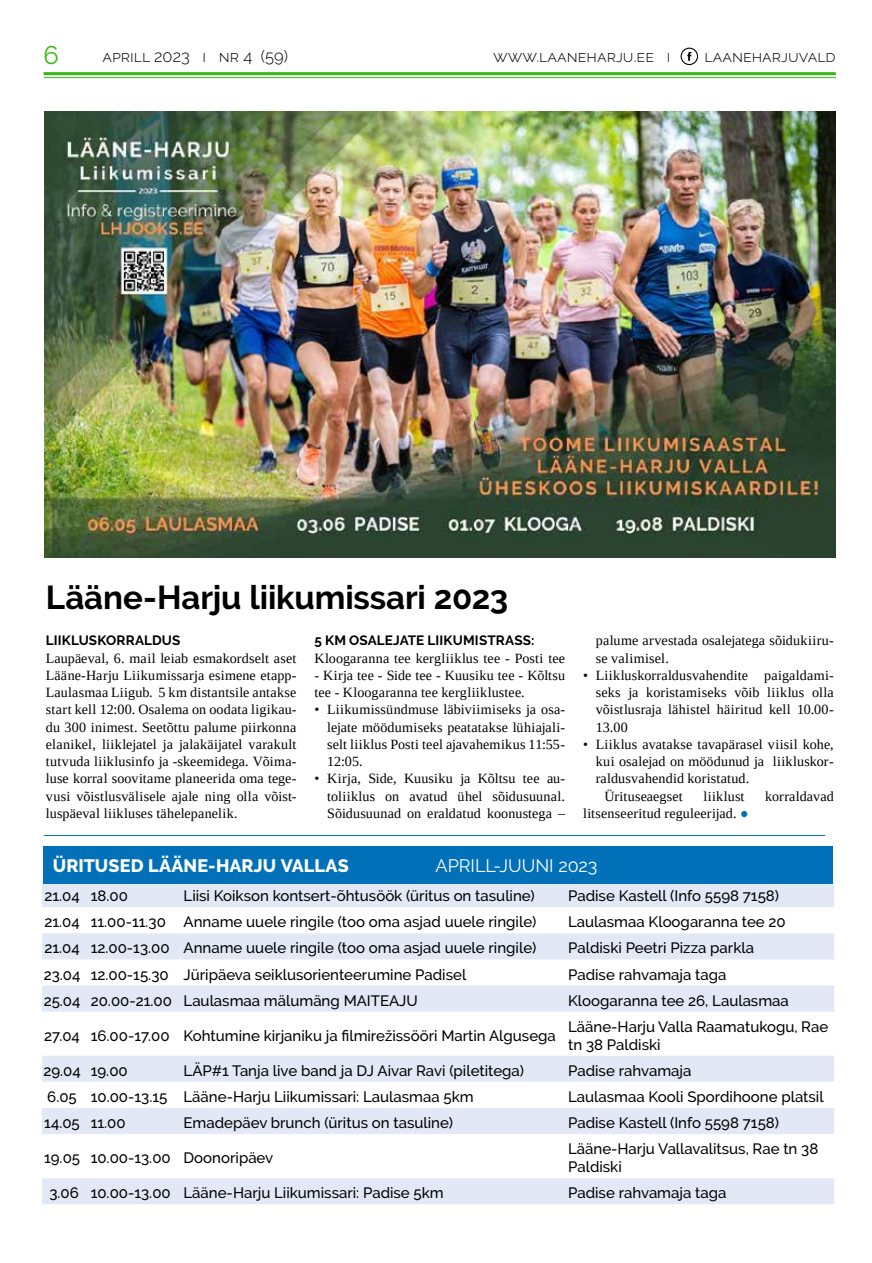
<style>
.page{position:relative;width:872px;height:1263px;background:#fff}
.page>*{position:absolute;margin:0;border:0;box-sizing:border-box;transform-origin:0 0}
.t1{font:700 33px "Raleway";letter-spacing:-.005em;color:#000}
.t2{font:25.5px "Raleway";color:#3ab916}
.t3{font:800 18px "Raleway";letter-spacing:.005em;color:#fff}
.t4{font:18px "Raleway";color:#fff}
.t5{font:300 16.5px "Raleway";color:#000}
.t6{font:500 15px/18px "Raleway";color:#000}
.t7{font:14.1px/17.2px "Tinos";letter-spacing:.01em;color:#000;text-align:justify}
.t8{font:700 13.5px "Raleway";letter-spacing:.01em;color:#000}
.s1{color:#0071b9}
</style>
<div class="page">
<svg style="left:680px;top:48px;width:18px;height:17px"></svg>
<hr style="left:44px;top:72px;width:792px;height:3px;background:#3ab916">
<hr style="left:44px;top:77px;width:792px;height:1px;background:#3ab916">
<img style="left:44px;top:112px;width:792px;height:446px">
<svg style="left:42px;top:881px;width:792px;height:323px;fill:#e2e8f6"></svg>
<svg style="left:42px;top:1082px;width:792px;height:96px"></svg>
<div style="left:43px;top:846px;width:790px;height:38px;background:#0071b9"></div>
<hr style="left:44px;top:835px;width:781px;height:1px;background:#0071b9">
<h2 class="t2" style="left:44px;top:40px;width:17px">6</h2>
<p class="t5" style="left:102px;top:47px;width:187px">aprill 2023 i nr 4 (59)</p>
<p class="t5" style="left:493px;top:47px;width:179px">www.laaneharju.ee i</p>
<p class="t5" style="left:704px;top:47px;width:133px">laaneharjuvald</p>
<h1 class="t1" style="left:46px;top:578px;width:464px">Lääne-Harju liikumissari 2023</h1>
<p class="t8" style="left:46px;top:633px;width:136px">LIIKLUSKORRALDUS</p>
<p class="t7" style="left:46px;top:649px;width:252px">Laupäeval, 6. mail leiab esmakordselt aset Lääne-Harju Liikumissarja esimene etapp-Laulasmaa Liigub. 5 km distantsile antakse start kell 12:00. Osalema on oodata ligikau&shy;du 300 inimest. Seetõttu palume piirkonna elanikel, liiklejatel ja jalakäijatel varakult tutvuda liiklusinfo ja -skeemidega. Võima&shy;luse korral soovitame planeerida oma tege&shy;vusi võistlusvälisele ajale ning olla võist&shy;luspäeval liikluses tähelepanelik.</p>
<p class="t8" style="left:314px;top:633px;width:221px">5 KM OSALEJATE LIIKUMISTRASS:</p>
<p class="t7" style="left:314px;top:649px;width:252px">Kloogaranna tee kergliiklus tee - Posti tee</p>
<p class="t7" style="left:314px;top:666px;width:252px">- Kirja tee - Side tee - Kuusiku tee - Kõltsu tee - Kloogaranna tee kergliiklustee.</p>
<p class="t7" style="left:327px;top:701px;width:239px;text-indent:-13px">• Liikumissündmuse läbiviimiseks ja osa&shy;lejate möödumiseks peatatakse lühiajali&shy;selt liiklus Posti teel ajavahemikus 11:55- 12:05.</p>
<p class="t7" style="left:327px;top:770px;width:239px;text-indent:-13px">• Kirja, Side, Kuusiku ja Kõltsu tee au&shy;toliiklus on avatud ühel sõidusuunal.<br>Sõidusuunad on eraldatud koonustega –</p>
<p class="t7" style="left:596px;top:632px;width:239px">palume arvestada osalejatega sõidukiiru&shy;se valimisel.</p>
<p class="t7" style="left:596px;top:666px;width:239px;text-indent:-13px">• Liikluskorraldusvahendite paigaldami&shy;seks ja koristamiseks võib liiklus olla võistlusraja lähistel häiritud kell 10.00- 13.00</p>
<p class="t7" style="left:583px;top:735px;width:252px">• Liiklus avatakse tavapärasel viisil kohe,</p>
<p class="t7" style="left:596px;top:753px;width:239px">kui osalejad on möödunud ja liikluskor-</p>
<p class="t7" style="left:596px;top:770px;width:155px">raldusvahendid koristatud.</p>
<p class="t7" style="left:604px;top:787px;width:80px">Ürituseaegset</p>
<p class="t7" style="left:703px;top:787px;width:43px">liiklust</p>
<p class="t7" style="left:765px;top:787px;width:70px">korraldavad</p>
<p class="t7" style="left:583px;top:804px;width:167px">litsenseeritud reguleerijad. <span class="s1">●</span></p>
<p class="t3" style="left:53px;top:855px;width:297px">ÜRITUSED LÄÄNE-HARJU VALLAS</p>
<p class="t4" style="left:435px;top:855px;width:163px">APRILL-JUUNI 2023</p>
<p class="t6" style="left:44px;top:887px;width:85px">21.04 18.00</p>
<p class="t6" style="left:184px;top:887px;width:353px">Liisi Koikson kontsert-õhtusöök (üritus on tasuline)</p>
<p class="t6" style="left:568px;top:887px;width:212px">Padise Kastell (Info 5598 7158)</p>
<p class="t6" style="left:44px;top:913px;width:493px">21.04 11.00-11.30 Anname uuele ringile (too oma asjad uuele ringile)</p>
<p class="t6" style="left:568px;top:913px;width:219px">Laulasmaa Kloogaranna tee 20</p>
<p class="t6" style="left:44px;top:939px;width:493px">21.04 12.00-13.00 Anname uuele ringile (too oma asjad uuele ringile)</p>
<p class="t6" style="left:568px;top:939px;width:187px">Paldiski Peetri Pizza parkla</p>
<p class="t6" style="left:44px;top:965px;width:424px">23.04 12.00-15.30 Jüripäeva seiklusorienteerumine Padisel</p>
<p class="t6" style="left:568px;top:965px;width:160px">Padise rahvamaja taga</p>
<p class="t6" style="left:44px;top:991px;width:376px">25.04 20.00-21.00 Laulasmaa mälumäng MAITEAJU</p>
<p class="t6" style="left:568px;top:991px;width:222px">Kloogaranna tee 26, Laulasmaa</p>
<p class="t6" style="left:44px;top:1026px;width:513px">27.04 16.00-17.00 Kohtumine kirjaniku ja filmirežissööri Martin Algusega</p>
<p class="t6" style="left:568px;top:1017px;width:261px">Lääne-Harju Valla Raamatukogu, Rae tn 38 Paldiski</p>
<p class="t6" style="left:43px;top:1061px;width:86px">29.04 19.00</p>
<p class="t6" style="left:183px;top:1061px;width:342px">LÄP#1 Tanja live band ja DJ Aivar Ravi (piletitega)</p>
<p class="t6" style="left:568px;top:1061px;width:125px">Padise rahvamaja</p>
<p class="t6" style="left:47px;top:1088px;width:428px">6.05 10.00-13.15 Lääne-Harju Liikumissari: Laulasmaa 5km</p>
<p class="t6" style="left:568px;top:1088px;width:257px">Laulasmaa Kooli Spordihoone platsil</p>
<p class="t6" style="left:44px;top:1114px;width:83px">14.05 11.00</p>
<p class="t6" style="left:183px;top:1114px;width:271px">Emadepäev brunch (üritus on tasuline)</p>
<p class="t6" style="left:568px;top:1114px;width:212px">Padise Kastell (Info 5598 7158)</p>
<p class="t6" style="left:44px;top:1149px;width:231px">19.05 10.00-13.00 Doonoripäev</p>
<p class="t6" style="left:568px;top:1140px;width:252px">Lääne-Harju Vallavalitsus, Rae tn 38<br>Paldiski</p>
<p class="t6" style="left:49px;top:1184px;width:396px">3.06 10.00-13.00 Lääne-Harju Liikumissari: Padise 5km</p>
<p class="t6" style="left:568px;top:1184px;width:160px">Padise rahvamaja taga</p>
</div>
